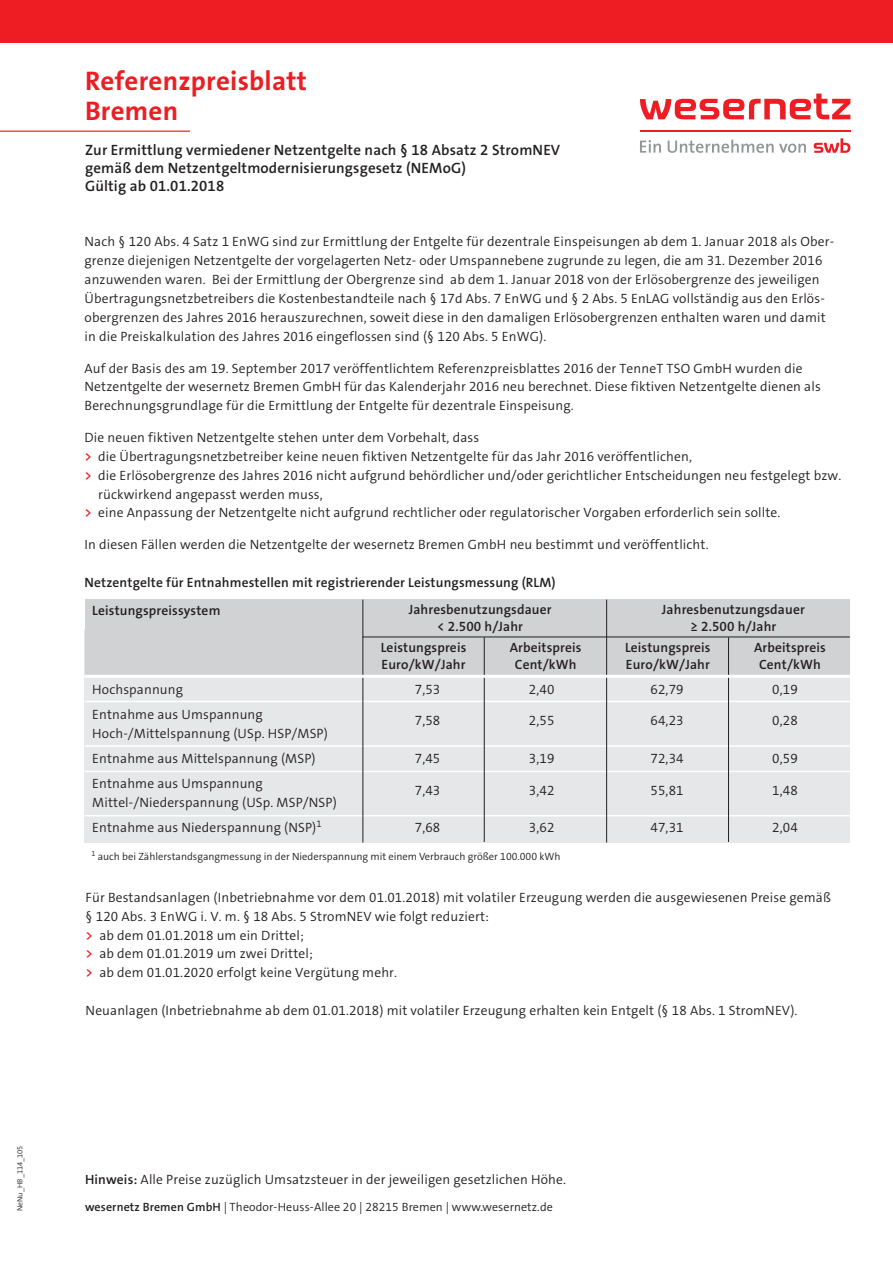
<style>
.page{position:relative;width:893px;height:1263px;background:#fff}
.page>*{position:absolute;margin:0;border:0;box-sizing:border-box;transform-origin:0 0}
.HEAD{font:700 27px/30px "The Sans B W7";letter-spacing:.01em;color:#ee1d23}
.SUBHEAD_TITEL{font:15px "The Sans LP6 Se Bld";letter-spacing:.01em;color:#231f20}
.Fließtext{font:13.5px/18.9px "The Sans LP4 Se Lig";letter-spacing:.01em;color:#231f20}
.Tabellentext{font:13.5px/18.9px "The Sans LP4 Se Lig";letter-spacing:.01em;color:#231f20}
.Tabellen_HEAD{font:13.5px "The Sans LP6 Se Bld";letter-spacing:.01em;color:#231f20}
.Tabellenzahlen{font:13.5px "The Sans LP4 Se Lig";letter-spacing:.01em;color:#231f20}
.Fließtext_Bold{font:13.5px "The Sans LP6 Se Bld";letter-spacing:.01em;color:#231f20}
.t1{font:12px "The Sans LP4 Se Lig";letter-spacing:.01em;color:#231f20}
.Zusatzinfos_Klein{font:10.5px "The Sans LP4 Se Lig";color:#231f20}
.INFO_TPS_NR{font:7.5px "The Sans LP4 Se Lig";color:#231f20}
.s1{font-family:"The Sans LP6 Se Bld";color:#ee1d23}
.s2{font-family:"The Sans LP6 Se Bld"}
</style>
<div class="page">
<div style="left:0;top:0;width:893px;height:43px;background:#ee1d23"></div>
<hr style="left:640px;top:130px;width:210px;height:1px;background:#ee1d23">
<svg style="left:640px;top:140px;width:21px;height:13px"></svg>
<svg style="left:668px;top:140px;width:138px;height:13px"></svg>
<svg style="left:814px;top:138px;width:36px;height:15px"></svg>
<svg style="left:640px;top:94px;width:210px;height:25px"></svg>
<div style="left:85px;top:629px;width:765px;height:213px;background:#e6e7e9"></div>
<div style="left:85px;top:600px;width:765px;height:75px;background:#d1d2d4"></div>
<hr style="left:85px;top:701px;width:765px;height:1px;background:#fff">
<hr style="left:85px;top:745px;width:765px;height:2px;background:#fff">
<hr style="left:85px;top:771px;width:765px;height:1px;background:#fff">
<hr style="left:85px;top:815px;width:765px;height:1px;background:#fff">
<hr style="left:728px;top:637px;width:1px;height:205px;background:#231f20">
<hr style="left:484px;top:637px;width:1px;height:205px;background:#231f20">
<hr style="left:606px;top:600px;width:1px;height:242px;background:#231f20">
<hr style="left:362px;top:600px;width:1px;height:242px;background:#231f20">
<hr style="left:85px;top:675px;width:765px;height:3px;background:#fff">
<hr style="left:0;top:131px;width:190px;height:1px;background:#ee1d23">
<hr style="left:362px;top:637px;width:488px;height:1px;background:#231f20">
<p class="INFO_TPS_NR" style="left:15px;top:1211px;width:67px;rotate:-90deg">NeNu_HB_114_105</p>
<p class="HEAD" style="left:85px;top:66px;width:223px">Referenzpreisblatt<br>Bremen</p>
<p class="SUBHEAD_TITEL" style="left:85px;top:140px;width:477px">Zur Ermittlung vermiedener Netzentgelte nach § 18 Absatz 2 StromNEV</p>
<p class="SUBHEAD_TITEL" style="left:85px;top:158px;width:382px">gemäß dem Netzentgeltmodernisierungsgesetz (NEMoG)</p>
<p class="SUBHEAD_TITEL" style="left:85px;top:176px;width:141px">Gültig ab 01.01.2018</p>
<p class="Fließtext" style="left:85px;top:233px;width:751px">Nach § 120 Abs. 4 Satz 1 EnWG sind zur Ermittlung der Entgelte für dezentrale Einspeisungen ab dem 1. Januar 2018 als Ober&shy;grenze diejenigen Netzentgelte der vorgelagerten Netz- oder Umspannebene zugrunde zu legen, die am 31. Dezember 2016 anzuwenden waren. Bei der Ermittlung der Obergrenze sind ab dem 1. Januar 2018 von der Erlösobergrenze des jeweiligen Übertragungsnetzbetreibers die Kostenbestandteile nach § 17d Abs. 7 EnWG und § 2 Abs. 5 EnLAG vollständig aus den Erlös&shy;obergrenzen des Jahres 2016 herauszurechnen, soweit diese in den damaligen Erlösobergrenzen enthalten waren und damit in die Preiskalkulation des Jahres 2016 eingeflossen sind (§ 120 Abs. 5 EnWG).</p>
<p class="Fließtext" style="left:85px;top:359px;width:738px">Auf der Basis des am 19. September 2017 veröffentlichtem Referenzpreisblattes 2016 der TenneT TSO GmbH wurden die<br>Netzentgelte der wesernetz Bremen GmbH für das Kalenderjahr 2016 neu berechnet. Diese fiktiven Netzentgelte dienen als<br>Berechnungsgrundlage für die Ermittlung der Entgelte für dezentrale Einspeisung.</p>
<p class="Fließtext" style="left:85px;top:428px;width:396px">Die neuen fiktiven Netzentgelte stehen unter dem Vorbehalt, dass</p>
<p class="Fließtext" style="left:85px;top:447px;width:609px"><span class="s1">&gt;</span> die Übertragungsnetzbetreiber keine neuen fiktiven Netzentgelte für das Jahr 2016 veröffentlichen,</p>
<p class="Fließtext" style="left:98px;top:466px;width:744px;text-indent:-14px"><span class="s1">&gt;</span> die Erlösobergrenze des Jahres 2016 nicht aufgrund behördlicher und/oder gerichtlicher Entscheidungen neu festgelegt bzw. rückwirkend angepasst werden muss,</p>
<p class="Fließtext" style="left:85px;top:503px;width:697px"><span class="s1">&gt;</span> eine Anpassung der Netzentgelte nicht aufgrund rechtlicher oder regulatorischer Vorgaben erforderlich sein sollte.</p>
<p class="Fließtext" style="left:85px;top:535px;width:626px">In diesen Fällen werden die Netzentgelte der wesernetz Bremen GmbH neu bestimmt und veröffentlicht.</p>
<p class="Fließtext_Bold" style="left:85px;top:573px;width:473px">Netzentgelte für Entnahmestellen mit registrierender Leistungsmessung (RLM)</p>
<p class="Tabellen_HEAD" style="left:92px;top:601px;width:130px">Leistungspreissystem</p>
<p class="Tabellen_HEAD" style="left:409px;top:601px;width:144px">Jahresbenutzungsdauer</p>
<p class="Tabellen_HEAD" style="left:437px;top:618px;width:87px">&lt; 2.500 h/Jahr</p>
<p class="Tabellen_HEAD" style="left:662px;top:601px;width:144px">Jahresbenutzungsdauer</p>
<p class="Tabellen_HEAD" style="left:690px;top:618px;width:87px">≥ 2.500 h/Jahr</p>
<p class="Tabellen_HEAD" style="left:381px;top:639px;width:87px">Leistungspreis</p>
<p class="Tabellen_HEAD" style="left:382px;top:655px;width:86px">Euro/kW/Jahr</p>
<p class="Tabellen_HEAD" style="left:510px;top:639px;width:73px">Arbeitspreis</p>
<p class="Tabellen_HEAD" style="left:515px;top:655px;width:63px">Cent/kWh</p>
<p class="Tabellen_HEAD" style="left:625px;top:639px;width:87px">Leistungspreis</p>
<p class="Tabellen_HEAD" style="left:626px;top:655px;width:86px">Euro/kW/Jahr</p>
<p class="Tabellen_HEAD" style="left:754px;top:639px;width:73px">Arbeitspreis</p>
<p class="Tabellen_HEAD" style="left:759px;top:655px;width:63px">Cent/kWh</p>
<p class="Tabellentext" style="left:92px;top:680px;width:92px">Hochspannung</p>
<p class="Tabellentext" style="left:92px;top:705px;width:237px">Entnahme aus Umspannung<br>Hoch-/Mittelspannung (USp. HSP/MSP)</p>
<p class="Tabellentext" style="left:92px;top:749px;width:225px">Entnahme aus Mittelspannung (MSP)</p>
<p class="Tabellentext" style="left:92px;top:774px;width:246px">Entnahme aus Umspannung<br>Mittel-/Niederspannung (USp. MSP/NSP)</p>
<p class="Tabellentext" style="left:92px;top:818px;width:231px">Entnahme aus Niederspannung (NSP)<sup>1</sup></p>
<p class="Tabellenzahlen" style="left:415px;top:681px;width:27px">7,53</p>
<p class="Tabellenzahlen" style="left:415px;top:712px;width:27px">7,58</p>
<p class="Tabellenzahlen" style="left:415px;top:750px;width:27px">7,45</p>
<p class="Tabellenzahlen" style="left:415px;top:781px;width:27px">7,43</p>
<p class="Tabellenzahlen" style="left:415px;top:819px;width:27px">7,68</p>
<p class="Tabellenzahlen" style="left:529px;top:681px;width:27px">2,40</p>
<p class="Tabellenzahlen" style="left:529px;top:712px;width:27px">2,55</p>
<p class="Tabellenzahlen" style="left:529px;top:750px;width:27px">3,19</p>
<p class="Tabellenzahlen" style="left:529px;top:781px;width:27px">3,42</p>
<p class="Tabellenzahlen" style="left:529px;top:819px;width:27px">3,62</p>
<p class="Tabellenzahlen" style="left:650px;top:681px;width:35px">62,79</p>
<p class="Tabellenzahlen" style="left:650px;top:712px;width:35px">64,23</p>
<p class="Tabellenzahlen" style="left:650px;top:750px;width:35px">72,34</p>
<p class="Tabellenzahlen" style="left:650px;top:781px;width:35px">55,81</p>
<p class="Tabellenzahlen" style="left:650px;top:819px;width:35px">47,31</p>
<p class="Tabellenzahlen" style="left:772px;top:681px;width:27px">0,19</p>
<p class="Tabellenzahlen" style="left:772px;top:712px;width:27px">0,28</p>
<p class="Tabellenzahlen" style="left:772px;top:750px;width:27px">0,59</p>
<p class="Tabellenzahlen" style="left:772px;top:781px;width:27px">1,48</p>
<p class="Tabellenzahlen" style="left:772px;top:819px;width:27px">2,04</p>
<p class="Zusatzinfos_Klein" style="left:91px;top:849px;width:471px"><sup>1</sup> auch bei Zählerstandsgangmessung in der Niederspannung mit einem Verbrauch größer 100.000 kWh</p>
<p class="Fließtext" style="left:86px;top:888px;width:747px">Für Bestandsanlagen (Inbetriebnahme vor dem 01.01.2018) mit volatiler Erzeugung werden die ausgewiesenen Preise gemäß § 120 Abs. 3 EnWG i. V. m. § 18 Abs. 5 StromNEV wie folgt reduziert:</p>
<p class="Fließtext" style="left:86px;top:926px;width:220px"><span class="s1">&gt;</span> ab dem 01.01.2018 um ein Drittel;</p>
<p class="Fließtext" style="left:86px;top:944px;width:229px"><span class="s1">&gt;</span> ab dem 01.01.2019 um zwei Drittel;</p>
<p class="Fließtext" style="left:86px;top:963px;width:313px"><span class="s1">&gt;</span> ab dem 01.01.2020 erfolgt keine Vergütung mehr.</p>
<p class="Fließtext" style="left:86px;top:1001px;width:713px">Neuanlagen (Inbetriebnahme ab dem 01.01.2018) mit volatiler Erzeugung erhalten kein Entgelt (§ 18 Abs. 1 StromNEV).</p>
<p class="Fließtext" style="left:85px;top:1170px;width:482px"><span class="s2">Hinweis:</span> Alle Preise zuzüglich Umsatzsteuer in der jeweiligen gesetzlichen Höhe.</p>
<p class="t1" style="left:85px;top:1199px;width:469px"><span class="s2">wesernetz Bremen GmbH</span> | Theodor-Heuss-Allee 20 | 28215 Bremen | www.wesernetz.de</p>
</div>
